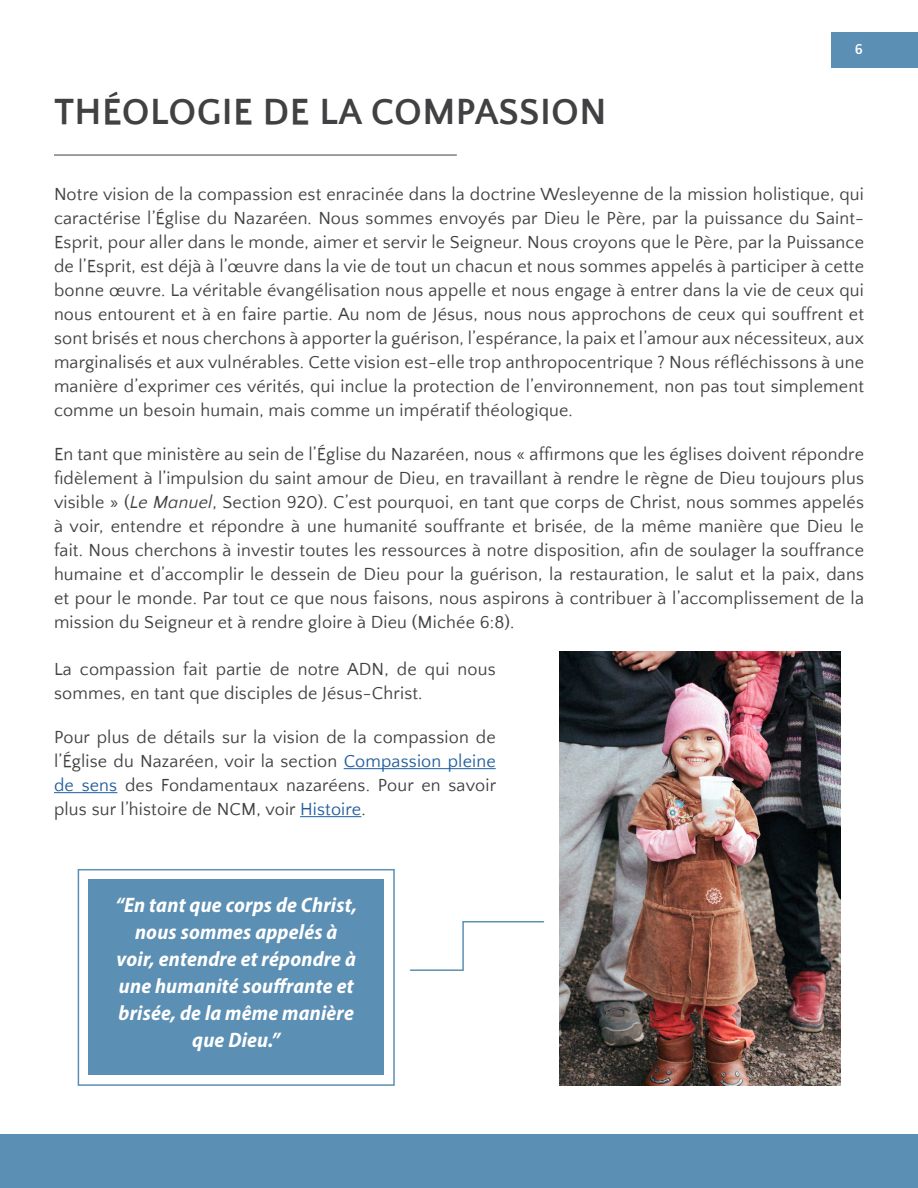
<style>
.page{position:relative;width:918px;height:1188px;background:#fff}
.page>*{position:absolute;margin:0;border:0;box-sizing:border-box;transform-origin:0 0}
.t1{font:700 37.5px "Quattrocento Sans";letter-spacing:.01em;color:#414042}
.t2{font:italic 700 semi-condensed 21px/27px "Myriad Pro";letter-spacing:.01em;color:#fff;text-align:center}
.t3{font:18px/24px "Quattrocento Sans";letter-spacing:.01em;color:#414042;text-align:justify}
.t4{font:700 15px "Quattrocento Sans";color:#fcfeff}
.s1{font-style:italic}
.s2{color:#215e9e}
</style>
<div class="page">
<div style="left:0;top:1134px;width:918px;height:54px;background:#5c8fb4"></div>
<div style="left:832px;top:32px;width:86px;height:35px;background:#5c8fb4"></div>
<hr style="left:54px;top:155px;width:403px;height:1px;background:#414042">
<hr style="left:344px;top:768px;width:152px;height:1px;background:#215e9e">
<hr style="left:54px;top:792px;width:63px;height:1px;background:#215e9e">
<hr style="left:300px;top:816px;width:61px;height:1px;background:#215e9e">
<img style="left:559px;top:651px;width:281px;height:435px">
<div style="left:78px;top:869px;width:317px;height:217px;border:2px solid #5c8fb4"></div>
<div style="left:88px;top:880px;width:296px;height:195px;background:#5c8fb4"></div>
<hr style="left:463px;top:921px;width:81px;height:1px;background:#5c8fb4">
<hr style="left:462px;top:922px;width:2px;height:48px;background:#5c8fb4">
<hr style="left:411px;top:969px;width:52px;height:2px;background:#5c8fb4">
<h1 class="t1" style="left:54px;top:92px;width:554px">THÉOLOGIE DE LA COMPASSION</h1>
<p class="t4" style="left:855px;top:41px;width:10px">6</p>
<p class="t3" style="left:54px;top:183px;width:812px">Notre vision de la compassion est enracinée dans la doctrine Wesleyenne de la mission holistique, qui caractérise l’Église du Nazaréen. Nous sommes envoyés par Dieu le Père, par la puissance du Saint-Esprit, pour aller dans le monde, aimer et servir le Seigneur. Nous croyons que le Père, par la Puissance de l’Esprit, est déjà à l’œuvre dans la vie de tout un chacun et nous sommes appelés à participer à cette bonne œuvre. La véritable évangélisation nous appelle et nous engage à entrer dans la vie de ceux qui nous entourent et à en faire partie. Au nom de Jésus, nous nous approchons de ceux qui souffrent et sont brisés et nous cherchons à apporter la guérison, l’espérance, la paix et l’amour aux nécessiteux, aux marginalisés et aux vulnérables. Cette vision est-elle trop anthropocentrique ? Nous réfléchissons à une manière d’exprimer ces vérités, qui inclue la protection de l’environnement, non pas tout simplement comme un besoin humain, mais comme un impératif théologique.</p>
<p class="t3" style="left:54px;top:443px;width:812px">En tant que ministère au sein de l’Église du Nazaréen, nous « affirmons que les églises doivent répondre fidèlement à l’impulsion du saint amour de Dieu, en travaillant à rendre le règne de Dieu toujours plus visible » (<span class="s1">Le Manuel</span>, Section 920). C’est pourquoi, en tant que corps de Christ, nous sommes appelés à voir, entendre et répondre à une humanité souffrante et brisée, de la même manière que Dieu le fait. Nous cherchons à investir toutes les ressources à notre disposition, afin de soulager la souffrance humaine et d’accomplir le dessein de Dieu pour la guérison, la restauration, le salut et la paix, dans et pour le monde. Par tout ce que nous faisons, nous aspirons à contribuer à l’accomplissement de la mission du Seigneur et à rendre gloire à Dieu (Michée 6:8).</p>
<p class="t3" style="left:54px;top:658px;width:443px">La compassion fait partie de notre ADN, de qui nous sommes, en tant que disciples de Jésus-Christ.</p>
<p class="t3" style="left:54px;top:726px;width:444px">Pour plus de détails sur la vision de la compassion de l’Église du Nazaréen, voir la section <span class="s2">Compassion pleine de sens</span> des Fondamentaux nazaréens. Pour en savoir plus sur l’histoire de NCM, voir <span class="s2">Histoire</span>.</p>
<p class="t2" style="left:115px;top:891px;width:243px">“En tant que corps de Christ, nous sommes appelés à voir, entendre et répondre à une humanité souffrante et brisée, de la même manière que Dieu.”</p>
</div>
